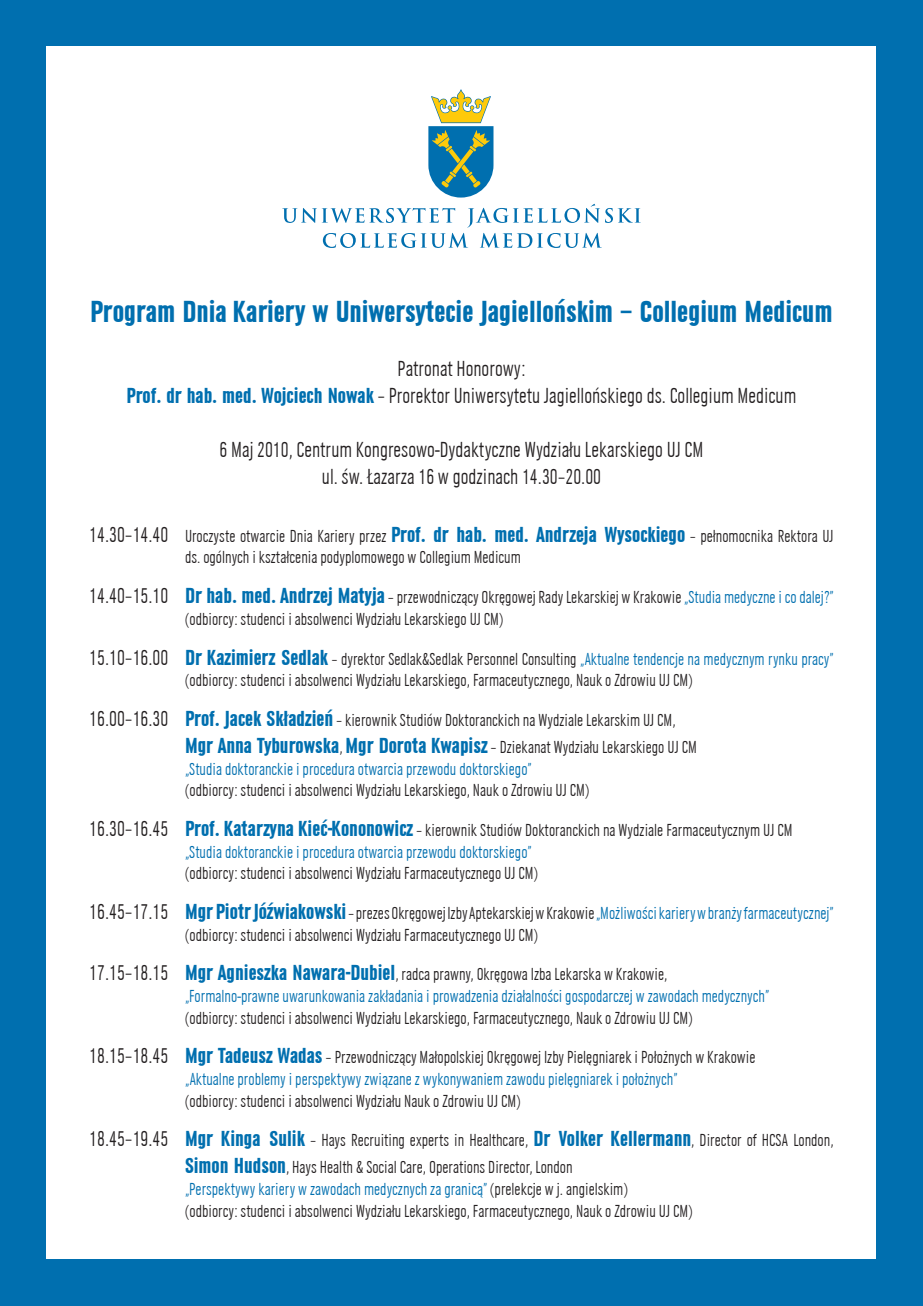
<style>
.page{position:relative;width:923px;height:1306px;background:#fff}
.page>*{position:absolute;margin:0;border:0;box-sizing:border-box;transform-origin:0 0}
.t1{font:31.5px "URW Grotesk TCE Bol Con";color:#006faf}
.t2{font:22.5px/27px "URW Grotesk ECE Lig Con";color:#231f20;text-align:center}
.t3{font:18px/21.6px "URW Grotesk ECE Lig Con";color:#231f20}
.t4{font:18px/21.6px "URW Grotesk ECE Lig Con";color:#006faf}
.s1{font-family:"URW Grotesk TCE Bol Con";color:#006faf}
.s2{font-size:22.5px}
.s3{font-family:"URW Grotesk TCE Bol Con";font-size:22.5px;color:#006faf}
.s4{color:#006faf}
.s5{font-size:22.5px;color:#231f20}
.s6{font-family:"URW Grotesk TCE Bol Con";font-size:22.5px}
.s7{color:#231f20}
</style>
<div class="page">
<div style="left:0;top:0;width:923px;height:1305px;background:#006faf"></div>
<div style="left:47px;top:47px;width:829px;height:1212px;background:#fff"></div>
<svg style="left:428px;top:89px;width:65px;height:108px"></svg>
<svg style="left:323px;top:233px;width:145px;height:15px"></svg>
<svg style="left:480px;top:233px;width:122px;height:15px"></svg>
<svg style="left:282px;top:208px;width:173px;height:15px"></svg>
<svg style="left:468px;top:204px;width:173px;height:23px"></svg>
<h1 class="t1" style="left:90px;top:294px;width:744px">Program Dnia Kariery w Uniwersytecie Jagiellońskim – Collegium Medicum</h1>
<p class="t2" style="left:127px;top:356px;width:671px">Patronat Honorowy:<br><span class="s1">Prof. dr hab. med. Wojciech Nowak</span> – Prorektor Uniwersytetu Jagiellońskiego ds. Collegium Medicum</p>
<p class="t2" style="left:220px;top:437px;width:485px">6 Maj 2010, Centrum Kongresowo-Dydaktyczne Wydziału Lekarskiego UJ CM ul. św. Łazarza 16 w godzinach 14.30–20.00</p>
<p class="t3" style="left:185px;top:525px;width:650px;text-indent:-96px"><span class="s2">14.30–14.40</span> Uroczyste otwarcie Dnia Kariery przez <span class="s3">Prof. dr hab. med. Andrzeja Wysockiego</span> – pełnomocnika Rektora UJ ds. ogólnych i kształcenia podyplomowego w Collegium Medicum</p>
<p class="t3" style="left:185px;top:587px;width:650px;text-indent:-96px"><span class="s2">14.40–15.10</span> <span class="s3">Dr hab. med. Andrzej Matyja</span> – przewodniczący Okręgowej Rady Lekarskiej w Krakowie <span class="s4">„Studia medyczne ico dalej?” </span>(odbiorcy: studenci i absolwenci Wydziału Lekarskiego UJ CM)</p>
<p class="t3" style="left:185px;top:648px;width:650px;text-indent:-96px"><span class="s2">15.10–16.00</span> <span class="s3">Dr Kazimierz Sedlak</span> – dyrektor Sedlak&amp;Sedlak Personnel Consulting <span class="s4">„Aktualne tendencje na medycznym rynku pracy” </span>(odbiorcy: studenci i absolwenci Wydziału Lekarskiego, Farmaceutycznego, Nauk o Zdrowiu UJ CM)</p>
<p class="t3" style="left:185px;top:707px;width:513px;line-height:27px;text-indent:-96px"><span class="s2">16.00–16.30</span> <span class="s3">Prof. Jacek Składzień</span> – kierownik Studiów Doktoranckich na Wydziale Lekarskim UJ CM,<br><span class="s3">Mgr Anna Tyburowska</span>, <span class="s3">Mgr Dorota Kwapisz</span> – Dziekanat Wydziału Lekarskiego UJ CM</p>
<p class="t4" style="left:185px;top:758px;width:348px">„Studia doktoranckie i procedura otwarcia przewodu doktorskiego”</p>
<p class="t3" style="left:185px;top:780px;width:406px">(odbiorcy: studenci i absolwenci Wydziału Lekarskiego, Nauk o Zdrowiu UJ CM)</p>
<p class="t3" style="left:185px;top:819px;width:609px;text-indent:-96px"><span class="s2">16.30–16.45</span> <span class="s3">Prof. Katarzyna Kieć-Kononowicz</span> – kierownik Studiów Doktoranckich na Wydziale Farmaceutycznym UJ CM <span class="s4">„Studia doktoranckie i procedura otwarcia przewodu doktorskiego”</span></p>
<p class="t3" style="left:185px;top:863px;width:354px">(odbiorcy: studenci i absolwenci Wydziału Farmaceutycznego UJ CM)</p>
<p class="t3" style="left:185px;top:902px;width:650px;text-indent:-96px"><span class="s2">16.45–17.15</span> <span class="s3">Mgr Piotr Jóźwiakowski</span> – prezes Okręgowej Izby Aptekarskiej wKrakowie <span class="s4">„Możliwości kariery wbranży farmaceutycznej” </span>(odbiorcy: studenci i absolwenci Wydziału Farmaceutycznego UJ CM)</p>
<p class="t4" style="left:185px;top:964px;width:585px;text-indent:-96px"><span class="s5">17.15–18.15</span> <span class="s6">Mgr Agnieszka Nawara-Dubiel</span><span class="s7">, radca prawny, Okręgowa Izba Lekarska w Krakowie,<br></span>„Formalno-prawne uwarunkowania zakładania i prowadzenia działalności gospodarczej w zawodach medycznych”</p>
<p class="t3" style="left:185px;top:1007px;width:509px">(odbiorcy: studenci i absolwenci Wydziału Lekarskiego, Farmaceutycznego, Nauk o Zdrowiu UJ CM)</p>
<p class="t4" style="left:185px;top:1047px;width:572px;text-indent:-96px"><span class="s5">18.15–18.45</span> <span class="s6">Mgr Tadeusz Wadas</span> <span class="s7">– Przewodniczący Małopolskiej Okręgowej Izby Pielęgniarek i Położnych w Krakowie </span>„Aktualne problemy i perspektywy związane z wykonywaniem zawodu pielęgniarek i położnych”</p>
<p class="t3" style="left:185px;top:1090px;width:337px">(odbiorcy: studenci i absolwenci Wydziału Nauk o Zdrowiu UJ CM)</p>
<p class="t3" style="left:185px;top:1127px;width:650px;line-height:27px;text-indent:-96px"><span class="s2">18.45–19.45</span> <span class="s3">Mgr Kinga Sulik</span> – Hays Recruiting experts in Healthcare, <span class="s3">Dr Volker Kellermann</span>, Director of HCSA London,<br><span class="s3">Simon Hudson</span>, Hays Health &amp; Social Care, Operations Director, London</p>
<p class="t3" style="left:185px;top:1178px;width:509px"><span class="s4">„Perspektywy kariery w zawodach medycznych za granicą”</span> (prelekcje w j. angielskim)<br>(odbiorcy: studenci i absolwenci Wydziału Lekarskiego, Farmaceutycznego, Nauk o Zdrowiu UJ CM)</p>
</div>
